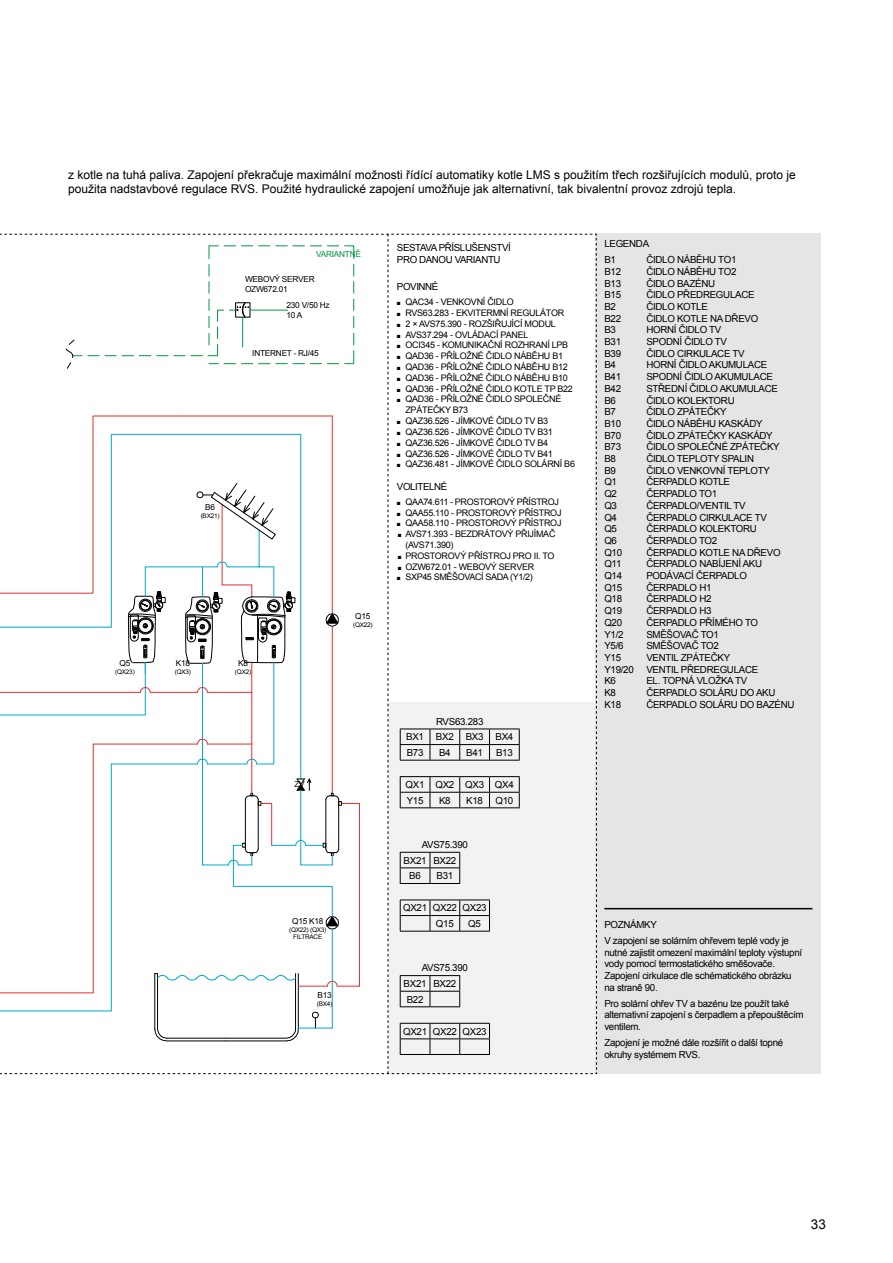
<style>
.page{position:relative;width:893px;height:1263px;background:#fff}
.page>*{position:absolute;margin:0;border:0;box-sizing:border-box;transform-origin:0 0}
.t1{font:13.5px "Arial";color:#000}
.t2{font:12px/14.4px "Arial";color:#000}
.t3{font:9.75px/11.7px "Arial";letter-spacing:-.03em;color:#000}
.t4{font:9px/10.8px "Arial";letter-spacing:-.03em;color:#000}
.t5{font:8.25px/9.9px "Arial";letter-spacing:-.03em;color:#000}
.t6{font:8.25px "Arial";letter-spacing:-.03em;color:#009641}
.t7{font:6.3px/7.6px "Arial";letter-spacing:-.03em;color:#000;text-align:center}
</style>
<div class="page">
<div style="left:595px;top:234px;width:226px;height:840px;background:#e5e5e5"></div>
<hr style="left:604px;top:908px;width:208px;height:1px;background:#000">
<svg style="left:0;top:234px;width:597px;height:840px"></svg>
<p class="t2" style="left:68px;top:168px;width:729px">z kotle na tuhá paliva. Zapojení překračuje maximální možnosti řídící automatiky kotle LMS s použitím třech rozšiřujících modulů, proto je použita nadstavbové regulace RVS. Použité hydraulické zapojení umožňuje jak alternativní, tak bivalentní provoz zdrojů tepla.</p>
<p class="t5" style="left:120px;top:659px;width:12px">Q5</p>
<p class="t7" style="left:115px;top:668px;width:21px">(QX23)</p>
<p class="t5" style="left:205px;top:502px;width:11px">B6</p>
<p class="t7" style="left:201px;top:512px;width:20px">(BX21)</p>
<p class="t5" style="left:176px;top:659px;width:16px">K18</p>
<p class="t7" style="left:175px;top:668px;width:18px">(QX3)</p>
<p class="t6" style="left:316px;top:249px;width:46px">VARIANTNĚ</p>
<p class="t3" style="left:397px;top:242px;width:116px">SESTAVA PŘÍSLUŠENSTVÍ<br>PRO DANOU VARIANTU</p>
<p class="t3" style="left:397px;top:281px;width:43px">POVINNÉ</p>
<p class="t4" style="left:405px;top:297px;width:171px">QAC34 - VENKOVNÍ ČIDLO<br>RVS63.283 - EKVITERMNÍ REGULÁTOR<br>2 × AVS75.390 - ROZŠIŘUJÍCÍ MODUL<br>AVS37.294 - OVLÁDACÍ PANEL<br>OCI345 - KOMUNIKAČNÍ ROZHRANÍ LPB<br>QAD36 - PŘÍLOŽNÉ ČIDLO NÁBĚHU B1<br>QAD36 - PŘÍLOŽNÉ ČIDLO NÁBĚHU B12<br>QAD36 - PŘÍLOŽNÉ ČIDLO NÁBĚHU B10<br>QAD36 - PŘÍLOŽNÉ ČIDLO KOTLE TP B22<br>QAD36 - PŘÍLOŽNÉ ČIDLO SPOLEČNÉ<br>ZPÁTEČKY B73<br>QAZ36.526 - JÍMKOVÉ ČIDLO TV B3<br>QAZ36.526 - JÍMKOVÉ ČIDLO TV B31<br>QAZ36.526 - JÍMKOVÉ ČIDLO TV B4<br>QAZ36.526 - JÍMKOVÉ ČIDLO TV B41<br>QAZ36.481 - JÍMKOVÉ ČIDLO SOLÁRNÍ B6</p>
<p class="t3" style="left:397px;top:481px;width:52px">VOLITELNÉ</p>
<p class="t4" style="left:405px;top:496px;width:158px">QAA74.611 - PROSTOROVÝ PŘÍSTROJ<br>QAA55.110 - PROSTOROVÝ PŘÍSTROJ<br>QAA58.110 - PROSTOROVÝ PŘÍSTROJ<br>AVS71.393 - BEZDRÁTOVÝ PŘIJÍMAČ (AVS71.390)<br>PROSTOROVÝ PŘÍSTROJ PRO II. TO<br>OZW672.01 - WEBOVÝ SERVER<br>SXP45 SMĚŠOVACÍ SADA (Y1/2)</p>
<p class="t5" style="left:245px;top:274px;width:71px">WEBOVÝ SERVER<br>OZW672.01</p>
<p class="t5" style="left:287px;top:300px;width:45px">230 V/50 Hz<br>10 A</p>
<p class="t5" style="left:252px;top:349px;width:68px">INTERNET - RJ/45</p>
<p class="t5" style="left:238px;top:659px;width:11px">K8</p>
<p class="t7" style="left:235px;top:668px;width:18px">(QX2)</p>
<p class="t5" style="left:355px;top:611px;width:17px">Q15</p>
<p class="t7" style="left:353px;top:621px;width:21px">(QX22)</p>
<p class="t5" style="left:294px;top:780px;width:12px">ZV</p>
<p class="t5" style="left:292px;top:916px;width:33px">Q15 K18</p>
<p class="t7" style="left:289px;top:926px;width:39px">(QX22) (QX3)<br>FILTRACE</p>
<p class="t5" style="left:317px;top:991px;width:16px">B13</p>
<p class="t7" style="left:317px;top:1000px;width:17px">(BX4)</p>
<p class="t3" style="left:406px;top:713px;width:109px;line-height:15.6px;text-indent:30px">RVS63.283<br>BX1 BX2 BX3 BX4<br>B73</p>
<p class="t3" style="left:439px;top:747px;width:13px">B4</p>
<p class="t3" style="left:466px;top:747px;width:18px">B41</p>
<p class="t3" style="left:496px;top:747px;width:18px">B13</p>
<p class="t3" style="left:406px;top:777px;width:110px;line-height:15.6px">QX1 QX2 QX3 QX4<br>Y15</p>
<p class="t3" style="left:439px;top:794px;width:13px">K8</p>
<p class="t3" style="left:466px;top:794px;width:18px">K18</p>
<p class="t3" style="left:495px;top:794px;width:19px">Q10</p>
<p class="t3" style="left:422px;top:839px;width:48px">AVS75.390</p>
<p class="t3" style="left:404px;top:854px;width:54px">BX21 BX22</p>
<p class="t3" style="left:409px;top:870px;width:13px">B6</p>
<p class="t3" style="left:436px;top:870px;width:18px">B31</p>
<p class="t3" style="left:403px;top:900px;width:85px;line-height:15.6px;text-align:center">QX21 QX22 QX23<br>Q15</p>
<p class="t3" style="left:468px;top:918px;width:14px">Q5</p>
<p class="t3" style="left:422px;top:962px;width:48px">AVS75.390</p>
<p class="t3" style="left:404px;top:978px;width:54px">BX21 BX22</p>
<p class="t3" style="left:407px;top:993px;width:18px">B22</p>
<p class="t3" style="left:403px;top:1025px;width:85px">QX21 QX22 QX23</p>
<p class="t3" style="left:604px;top:236px;width:46px;line-height:15.9px">LEGENDA<br>B1</p>
<p class="t3" style="left:646px;top:254px;width:92px">ČIDLO NÁBĚHU TO1</p>
<p class="t3" style="left:604px;top:266px;width:18px">B12</p>
<p class="t3" style="left:646px;top:266px;width:92px">ČIDLO NÁBĚHU TO2</p>
<p class="t3" style="left:604px;top:277px;width:18px">B13</p>
<p class="t3" style="left:646px;top:277px;width:70px">ČIDLO BAZÉNU</p>
<p class="t3" style="left:604px;top:289px;width:18px">B15</p>
<p class="t3" style="left:646px;top:289px;width:110px">ČIDLO PŘEDREGULACE</p>
<p class="t3" style="left:604px;top:301px;width:13px">B2</p>
<p class="t3" style="left:646px;top:301px;width:63px">ČIDLO KOTLE</p>
<p class="t3" style="left:604px;top:312px;width:18px">B22</p>
<p class="t3" style="left:646px;top:312px;width:114px">ČIDLO KOTLE NA DŘEVO</p>
<p class="t3" style="left:604px;top:324px;width:13px">B3</p>
<p class="t3" style="left:646px;top:324px;width:77px">HORNÍ ČIDLO TV</p>
<p class="t3" style="left:604px;top:336px;width:18px">B31</p>
<p class="t3" style="left:646px;top:336px;width:82px">SPODNÍ ČIDLO TV</p>
<p class="t3" style="left:604px;top:348px;width:18px">B39</p>
<p class="t3" style="left:646px;top:348px;width:100px">ČIDLO CIRKULACE TV</p>
<p class="t3" style="left:604px;top:359px;width:13px">B4</p>
<p class="t3" style="left:646px;top:359px;width:122px">HORNÍ ČIDLO AKUMULACE</p>
<p class="t3" style="left:604px;top:371px;width:18px">B41</p>
<p class="t3" style="left:646px;top:371px;width:128px">SPODNÍ ČIDLO AKUMULACE</p>
<p class="t3" style="left:604px;top:383px;width:18px">B42</p>
<p class="t3" style="left:646px;top:383px;width:133px">STŘEDNÍ ČIDLO AKUMULACE</p>
<p class="t3" style="left:604px;top:394px;width:13px">B6</p>
<p class="t3" style="left:646px;top:394px;width:90px">ČIDLO KOLEKTORU</p>
<p class="t3" style="left:604px;top:406px;width:13px">B7</p>
<p class="t3" style="left:646px;top:406px;width:82px">ČIDLO ZPÁTEČKY</p>
<p class="t3" style="left:604px;top:418px;width:18px">B10</p>
<p class="t3" style="left:646px;top:418px;width:118px">ČIDLO NÁBĚHU KASKÁDY</p>
<p class="t3" style="left:604px;top:429px;width:18px">B70</p>
<p class="t3" style="left:646px;top:429px;width:128px">ČIDLO ZPÁTEČKY KASKÁDY</p>
<p class="t3" style="left:604px;top:441px;width:18px">B73</p>
<p class="t3" style="left:646px;top:441px;width:135px">ČIDLO SPOLEČNÉ ZPÁTEČKY</p>
<p class="t3" style="left:604px;top:453px;width:13px">B8</p>
<p class="t3" style="left:646px;top:453px;width:109px">ČIDLO TEPLOTY SPALIN</p>
<p class="t3" style="left:604px;top:465px;width:13px">B9</p>
<p class="t3" style="left:646px;top:465px;width:125px">ČIDLO VENKOVNÍ TEPLOTY</p>
<p class="t3" style="left:604px;top:476px;width:14px">Q1</p>
<p class="t3" style="left:646px;top:476px;width:85px">ČERPADLO KOTLE</p>
<p class="t3" style="left:604px;top:488px;width:14px">Q2</p>
<p class="t3" style="left:646px;top:488px;width:73px">ČERPADLO TO1</p>
<p class="t3" style="left:604px;top:500px;width:14px">Q3</p>
<p class="t3" style="left:646px;top:500px;width:101px">ČERPADLO/VENTIL TV</p>
<p class="t3" style="left:604px;top:511px;width:14px">Q4</p>
<p class="t3" style="left:646px;top:511px;width:122px">ČERPADLO CIRKULACE TV</p>
<p class="t3" style="left:604px;top:523px;width:14px">Q5</p>
<p class="t3" style="left:646px;top:523px;width:112px">ČERPADLO KOLEKTORU</p>
<p class="t3" style="left:604px;top:535px;width:14px">Q6</p>
<p class="t3" style="left:646px;top:535px;width:73px">ČERPADLO TO2</p>
<p class="t3" style="left:604px;top:546px;width:19px">Q10</p>
<p class="t3" style="left:646px;top:546px;width:136px">ČERPADLO KOTLE NA DŘEVO</p>
<p class="t3" style="left:604px;top:558px;width:19px">Q11</p>
<p class="t3" style="left:646px;top:558px;width:117px">ČERPADLO NABÍJENÍ AKU</p>
<p class="t3" style="left:604px;top:570px;width:19px">Q14</p>
<p class="t3" style="left:646px;top:570px;width:102px">PODÁVACÍ ČERPADLO</p>
<p class="t3" style="left:604px;top:582px;width:19px">Q15</p>
<p class="t3" style="left:646px;top:582px;width:67px">ČERPADLO H1</p>
<p class="t3" style="left:604px;top:593px;width:19px">Q18</p>
<p class="t3" style="left:646px;top:593px;width:67px">ČERPADLO H2</p>
<p class="t3" style="left:604px;top:605px;width:19px">Q19</p>
<p class="t3" style="left:646px;top:605px;width:67px">ČERPADLO H3</p>
<p class="t3" style="left:604px;top:617px;width:19px">Q20</p>
<p class="t3" style="left:646px;top:617px;width:113px">ČERPADLO PŘÍMÉHO TO</p>
<p class="t3" style="left:604px;top:628px;width:21px">Y1/2</p>
<p class="t3" style="left:646px;top:628px;width:74px">SMĚŠOVAČ TO1</p>
<p class="t3" style="left:604px;top:640px;width:21px">Y5/6</p>
<p class="t3" style="left:646px;top:640px;width:74px">SMĚŠOVAČ TO2</p>
<p class="t3" style="left:604px;top:652px;width:18px">Y15</p>
<p class="t3" style="left:646px;top:652px;width:85px">VENTIL ZPÁTEČKY</p>
<p class="t3" style="left:604px;top:663px;width:31px">Y19/20</p>
<p class="t3" style="left:646px;top:663px;width:113px">VENTIL PŘEDREGULACE</p>
<p class="t3" style="left:604px;top:675px;width:13px">K6</p>
<p class="t3" style="left:646px;top:675px;width:102px">EL. TOPNÁ VLOŽKA TV</p>
<p class="t3" style="left:604px;top:687px;width:13px">K8</p>
<p class="t3" style="left:646px;top:687px;width:131px">ČERPADLO SOLÁRU DO AKU</p>
<p class="t3" style="left:604px;top:699px;width:18px">K18</p>
<p class="t3" style="left:646px;top:699px;width:150px">ČERPADLO SOLÁRU DO BAZÉNU</p>
<p class="t3" style="left:604px;top:916px;width:186px;line-height:15.9px">POZNÁMKY<br>V zapojení se solárním ohřevem teplé vody je</p>
<p class="t3" style="left:604px;top:946px;width:199px">nutné zajistit omezení maximální teploty výstupní vody pomocí termostatického směšovače.<br>Zapojení cirkulace dle schématického obrázku na straně 90.</p>
<p class="t3" style="left:604px;top:997px;width:201px">Pro solární ohřev TV a bazénu lze použít také alternativní zapojení s čerpadlem a přepouštěcím ventilem.</p>
<p class="t3" style="left:604px;top:1037px;width:180px">Zapojení je možné dále rozšířit o další topné okruhy systémem RVS.</p>
<h1 class="t1" style="left:811px;top:1215px;width:17px">33</h1>
</div>
